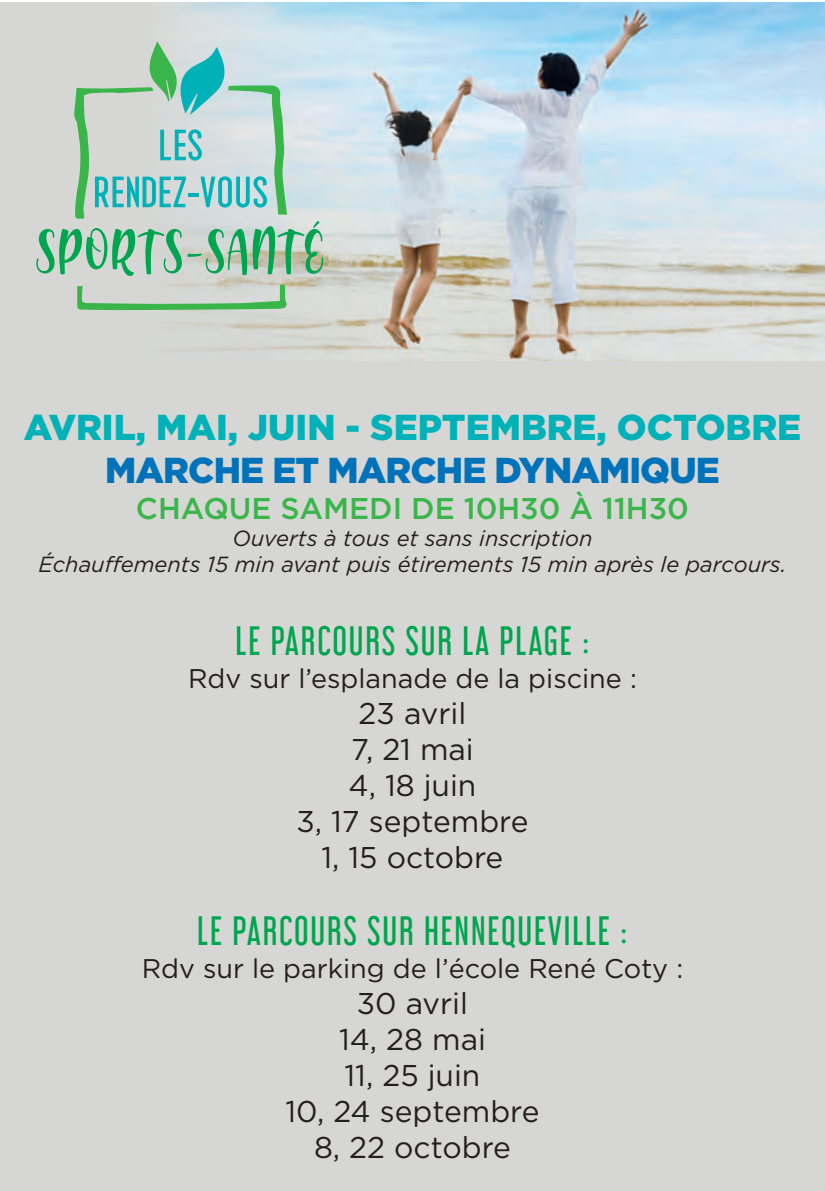
<style>
.page{position:relative;width:825px;height:1191px;background:#fff}
.page>*{position:absolute;margin:0;border:0;box-sizing:border-box;transform-origin:0 0}
.t1{font:36px "Libel Suit Rg";letter-spacing:.05em;color:#00a54f}
.t2{font:900 36px "Gotham";color:#00b2b7}
.t3{font:900 36px "Gotham";letter-spacing:-.025em;color:#0072b9}
.t4{font:30px/36px "Gotham";color:#231f20;text-align:center}
.t5{font:500 30px "Gotham";color:#3ab54a}
.t6{font:27px "Gotham";color:#231f20}
.t7{font:italic 21.9px/26.4px "Gotham";color:#231f20;text-align:center}
</style>
<div class="page">
<div style="left:0;top:2px;width:825px;height:1189px;background:#d6d7d4"></div>
<img style="left:169px;top:2px;width:656px;height:359px">
<svg style="left:77px;top:284px;width:210px;height:26px"></svg>
<svg style="left:36px;top:41px;width:287px;height:235px"></svg>
<p class="t2" style="left:24px;top:407px;width:779px">AVRIL, MAI, JUIN - SEPTEMBRE, OCTOBRE</p>
<p class="t3" style="left:105px;top:450px;width:616px">MARCHE ET MARCHE DYNAMIQUE</p>
<p class="t5" style="left:136px;top:492px;width:554px">CHAQUE SAMEDI DE 10H30 À 11H30</p>
<p class="t7" style="left:39px;top:525px;width:749px">Ouverts à tous et sans inscription<br>Échauffements 15 min avant puis étirements 15 min après le parcours.</p>
<p class="t1" style="left:236px;top:611px;width:355px">LE PARCOURS SUR LA PLAGE :</p>
<p class="t6" style="left:188px;top:663px;width:450px">Rdv sur l’esplanade de la piscine :</p>
<p class="t4" style="left:296px;top:694px;width:234px">23 avril<br>7, 21 mai<br>4, 18 juin<br>3, 17 septembre<br>1, 15 octobre</p>
<p class="t1" style="left:197px;top:901px;width:432px">LE PARCOURS SUR HENNEQUEVILLE :</p>
<p class="t6" style="left:142px;top:953px;width:543px">Rdv sur le parking de l’école René Coty :</p>
<p class="t4" style="left:285px;top:984px;width:256px">30 avril<br>14, 28 mai<br>11, 25 juin<br>10, 24 septembre<br>8, 22 octobre</p>
</div>
